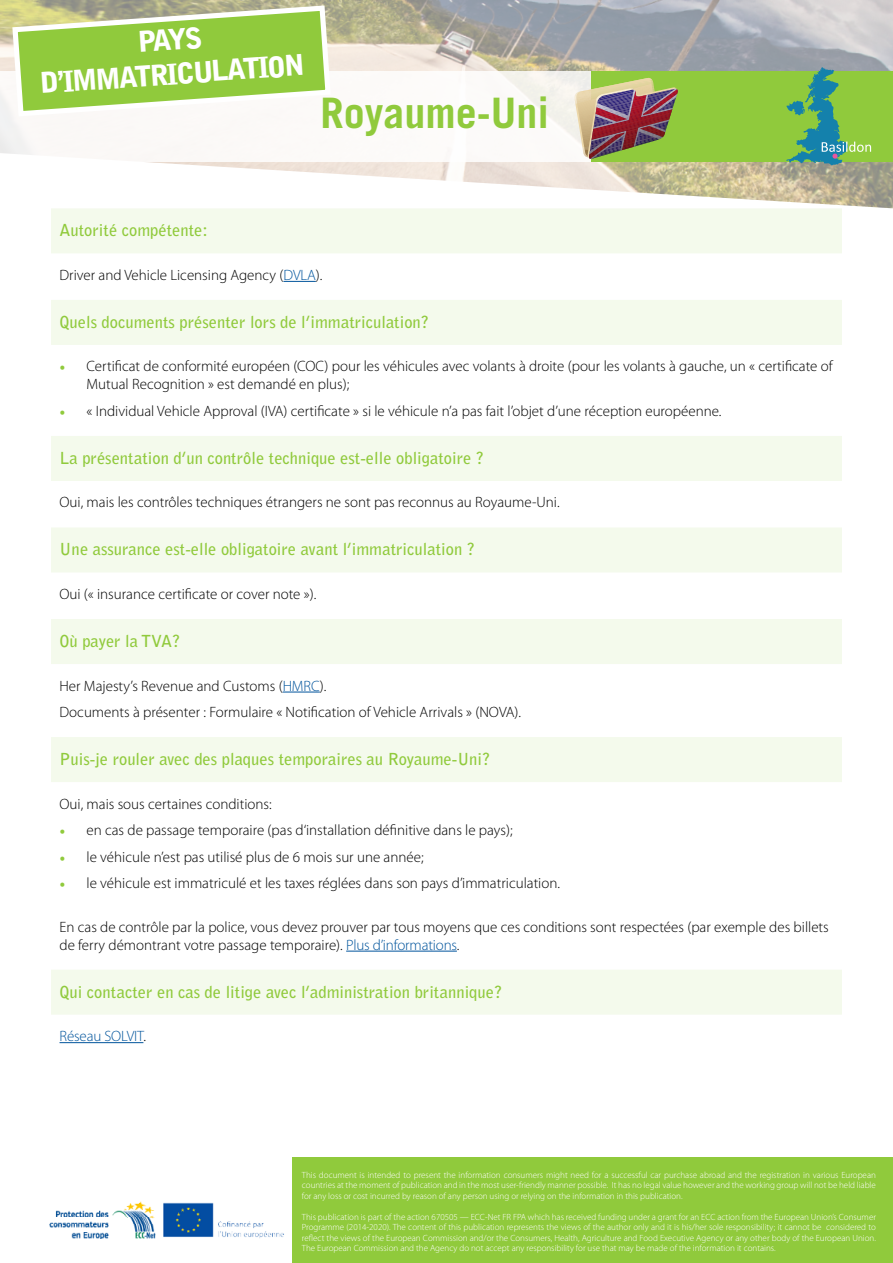
<style>
.page{position:relative;width:893px;height:1263px;background:#fff}
.page>*{position:absolute;margin:0;border:0;box-sizing:border-box;transform-origin:0 0}
.t1{font:700 42px "Trade Gothic LT Com";color:#90ca3c}
.t2{font:900 28.5px/34.2px "Bell Gothic Std";color:#fff;text-align:center}
.t3{font:700 16.5px "Bell Gothic Std";color:#90ca3c}
.t4{font:300 15px/18px "Myriad Pro";color:#000}
.t5{font:300 15px "Myriad Pro";letter-spacing:-.01em;color:#01549c}
.t6{font:300 9px/10.5px "Myriad Pro";color:#fff;text-align:justify}
.s1{color:#01549c}
.s2{font-family:"Minion Pro";font-weight:700;color:#90ca3c}
.s3{color:#000}
</style>
<div class="page">
<img style="left:0;top:0;width:893px;height:208px">
<div style="left:293px;top:1158px;width:600px;height:105px;background:#90ca3c"></div>
<div style="left:0;top:71px;width:893px;height:91px;background:#fcfaf8"></div>
<div style="left:591px;top:71px;width:302px;height:91px;background:#90ca3c"></div>
<img style="left:49px;top:1201px;width:107px;height:38px">
<img style="left:163px;top:1202px;width:121px;height:37px">
<svg style="left:10px;top:3px;width:323px;height:108px"></svg>
<img style="left:574px;top:78px;width:104px;height:81px">
<svg style="left:786px;top:67px;width:85px;height:98px"></svg>
<div style="left:51px;top:208px;width:791px;height:45px;background:#f4faec"></div>
<hr style="left:283px;top:281px;width:33px;height:1px;background:#01549c">
<div style="left:51px;top:300px;width:791px;height:45px;background:#f4faec"></div>
<div style="left:51px;top:436px;width:791px;height:45px;background:#f4faec"></div>
<div style="left:51px;top:527px;width:791px;height:45px;background:#f4faec"></div>
<div style="left:51px;top:619px;width:791px;height:45px;background:#f4faec"></div>
<hr style="left:283px;top:692px;width:37px;height:1px;background:#01549c">
<div style="left:51px;top:737px;width:791px;height:45px;background:#f4faec"></div>
<hr style="left:346px;top:951px;width:111px;height:1px;background:#01549c">
<div style="left:51px;top:970px;width:791px;height:45px;background:#f4faec"></div>
<hr style="left:60px;top:1042px;width:83px;height:1px;background:#01549c">
<h2 class="t2" style="left:37px;top:32px;width:267px;rotate:-4deg">PAYS<br>D’IMMATRICULATION</h2>
<h1 class="t1" style="left:320px;top:88px;width:230px">Royaume-Uni</h1>
<p class="t3" style="left:60px;top:220px;width:150px">Autorité compétente:</p>
<p class="t4" style="left:60px;top:266px;width:264px">Driver and Vehicle Licensing Agency (<span class="s1">DVLA</span>).</p>
<p class="t3" style="left:60px;top:312px;width:371px">Quels documents présenter lors de l’immatriculation?</p>
<p class="t4" style="left:87px;top:358px;width:748px;text-indent:-27px"><span class="s2">•</span> Certificat de conformité européen (COC) pour les véhicules avec volants à droite (pour les volants à gauche, un « certificate of<br>Mutual Recognition » est demandé en plus);</p>
<p class="t4" style="left:60px;top:402px;width:663px"><span class="s2">•</span> « Individual Vehicle Approval (IVA) certificate » si le véhicule n’a pas fait l’objet d’une réception européenne.</p>
<p class="t3" style="left:60px;top:448px;width:426px">La présentation d’un contrôle technique est-elle obligatoire ?</p>
<p class="t4" style="left:60px;top:494px;width:502px">Oui, mais les contrôles techniques étrangers ne sont pas reconnus au Royaume-Uni.</p>
<p class="t3" style="left:60px;top:539px;width:417px">Une assurance est-elle obligatoire avant l’immatriculation ?</p>
<p class="t4" style="left:60px;top:585px;width:258px">Oui (« insurance certificate or cover note »).</p>
<p class="t3" style="left:60px;top:631px;width:122px">Où payer la TVA?</p>
<p class="t4" style="left:60px;top:672px;width:463px;line-height:26.5px">Her Majesty’s Revenue and Customs (<span class="s1">HMRC</span>).<br>Documents à présenter : Formulaire « Notification of Vehicle Arrivals » (NOVA).</p>
<p class="t3" style="left:60px;top:749px;width:432px">Puis-je rouler avec des plaques temporaires au Royaume-Uni?</p>
<p class="t4" style="left:60px;top:795px;width:214px">Oui, mais sous certaines conditions:</p>
<p class="t4" style="left:60px;top:821px;width:455px"><span class="s2">•</span> en cas de passage temporaire (pas d‘installation définitive dans le pays);</p>
<p class="t4" style="left:60px;top:848px;width:366px"><span class="s2">•</span> le véhicule n’est pas utilisé plus de 6 mois sur une année;</p>
<p class="t4" style="left:60px;top:874px;width:502px"><span class="s2">•</span> le véhicule est immatriculé et les taxes réglées dans son pays d’immatriculation.</p>
<p class="t4" style="left:60px;top:918px;width:771px">En cas de contrôle par la police, vous devez prouver par tous moyens que ces conditions sont respectées (par exemple des billets de ferry démontrant votre passage temporaire). <span class="s1">Plus d’informations</span>.</p>
<p class="t3" style="left:60px;top:982px;width:444px">Qui contacter en cas de litige avec l’administration britannique?</p>
<p class="t5" style="left:60px;top:1028px;width:88px">Réseau SOLVIT<span class="s3">.</span></p>
<p class="t6" style="left:302px;top:1169px;width:575px">This document is intended to present the information consumers might need for a successful car purchase abroad and the registration in various European countries at the moment of publication and in the most user-friendly manner possible. It has no legal value however and the working group will not be held liable for any loss or cost incurred by reason of any person using or relying on the information in this publication.</p>
<p class="t6" style="left:302px;top:1211px;width:576px">This publication is part of the action 670505 — ECC-Net FR FPA which has received funding under a grant for an ECC action from the European Union’s Consumer Programme (2014-2020). The content of this publication represents the views of the author only and it is his/her sole responsibility; it cannot be considered to reflect the views of the European Commission and/or the Consumers, Health, Agriculture and Food Executive Agency or any other body of the European Union.<br>The European Commission and the Agency do not accept any responsibility for use that may be made of the information it contains.</p>
</div>
